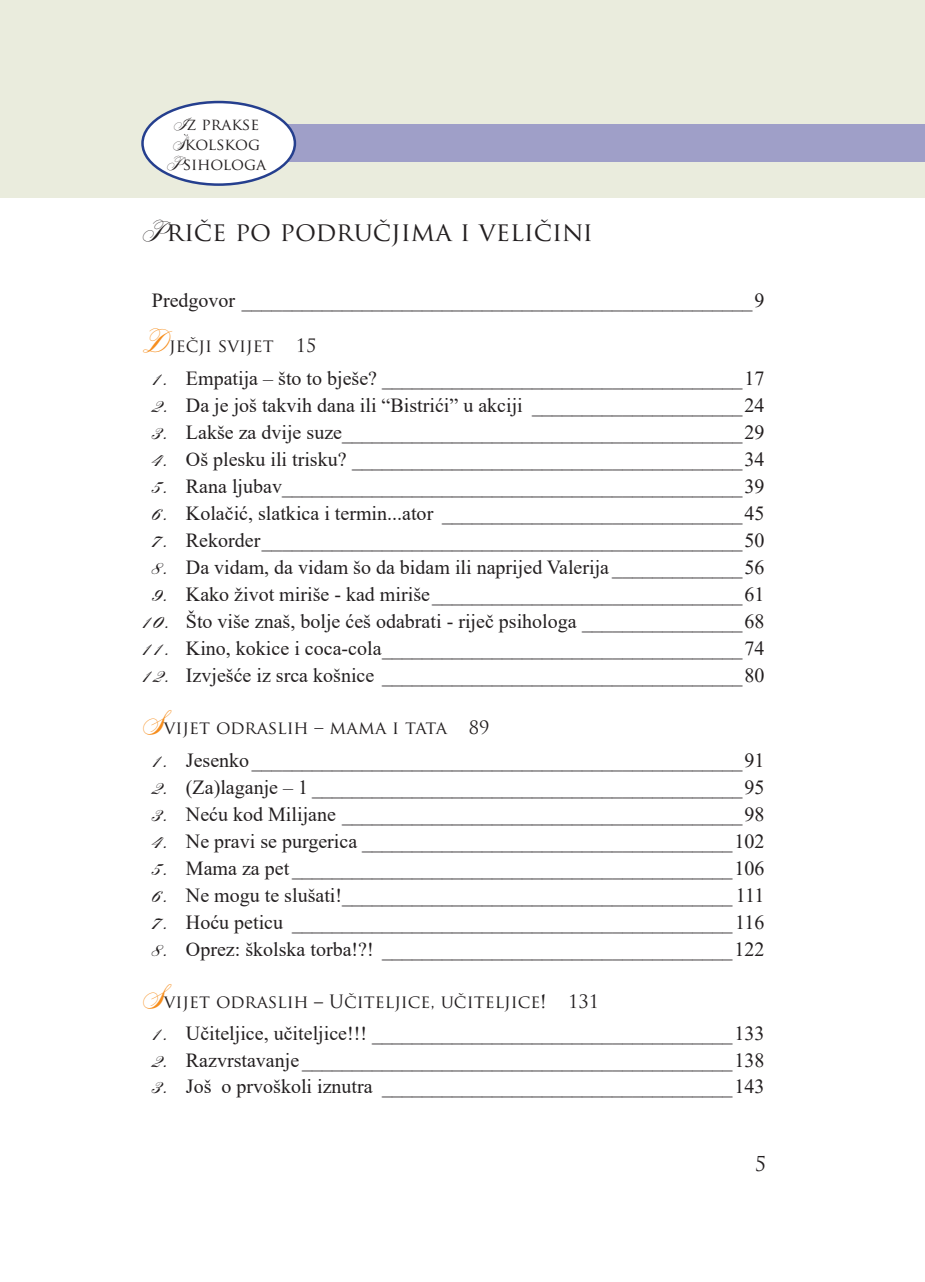
<style>
.page{position:relative;width:925px;height:1282px;background:#fff}
.page>*{position:absolute;margin:0;border:0;box-sizing:border-box;transform-origin:0 0}
.naslov_2{font:26px "Trajan Pro";color:#231f20}
.t1{font:20px "Times New Roman";color:#231f20}
.t2{font:20px "Trajan Pro";color:#231f20}
.t3{font:20px "Aerolite C Pone";color:#231f20}
.bodi_1{font:18px "Trajan Pro";color:#231f20}
.t4{font:16px "Trajan Pro";letter-spacing:-.005em;color:#231f20}
.s1{font-family:"Aerolite C Pone";font-size:20px}
.s2{font-family:"Aerolite C Pone";font-size:30px}
.s3{font-family:"Aerolite C Pone";font-size:36px;color:#f68e1e}
.s4{font-family:"Aerolite C Pone";font-size:22px}
.s5{font-weight:700}
</style>
<div class="page">
<div style="left:0;top:0;width:924px;height:197px;background:#eaecdd"></div>
<div style="left:275px;top:125px;width:649px;height:37px;background:#9f9fc8"></div>
<div style="left:142px;top:102px;width:153px;height:83px;background:#fff;border-radius:50%"></div>
<div style="left:141px;top:101px;width:155px;height:85px;border:3px solid #253f8e;border-radius:50%"></div>
<p class="t4" style="left:173px;top:114px;width:87px"><span class="s1">I</span>z prakse</p>
<p class="t4" style="left:172px;top:134px;width:89px"><span class="s1">S</span>kolskog</p>
<p class="t4" style="left:166px;top:154px;width:101px"><span class="s1">P</span>sihologa</p>
<p class="t3" style="left:182px;top:131px;width:8px">`</p>
<p class="naslov_2" style="left:142px;top:215px;width:452px"><span class="s2">P</span>riče po područjima i veličini</p>
<p class="t1" style="left:152px;top:286px;width:613px">Predgovor ___________________________________________________9</p>
<p class="bodi_1" style="left:142px;top:334px;width:176px"><span class="s3">D</span>ječji svijet 15</p>
<p class="t1" style="left:152px;top:364px;width:613px"><span class="s4">1.</span> Empatija – što to bješe? ____________________________________17</p>
<p class="t1" style="left:152px;top:391px;width:613px"><span class="s4">2.</span> Da je još takvih dana ili “Bistrići” u akciji _____________________24</p>
<p class="t1" style="left:152px;top:418px;width:613px"><span class="s4">3.</span> Lakše za dvije suze________________________________________29</p>
<p class="t1" style="left:152px;top:445px;width:613px"><span class="s4">4.</span> Oš plesku ili trisku? _______________________________________34</p>
<p class="t1" style="left:152px;top:472px;width:613px"><span class="s4">5.</span> Rana ljubav______________________________________________39</p>
<p class="t1" style="left:152px;top:499px;width:613px"><span class="s4">6.</span> Kolačić, slatkica i termin...ator ______________________________45</p>
<p class="t1" style="left:152px;top:526px;width:613px"><span class="s4">7.</span> Rekorder________________________________________________50</p>
<p class="t1" style="left:152px;top:553px;width:613px"><span class="s4">8.</span> Da vidam, da vidam šo da bidam ili naprijed Valerija _____________56</p>
<p class="t1" style="left:152px;top:580px;width:613px"><span class="s4">9.</span> Kako život miriše - kad miriše_______________________________61</p>
<p class="t1" style="left:142px;top:607px;width:623px"><span class="s4">10.</span> Što više znaš, bolje ćeš odabrati - riječ psihologa ________________68</p>
<p class="t1" style="left:142px;top:634px;width:623px"><span class="s4">11.</span> Kino, kokice i coca-cola____________________________________74</p>
<p class="t1" style="left:142px;top:661px;width:623px"><span class="s4">12.</span> Izvješće iz srca košnice ____________________________________80</p>
<p class="bodi_1" style="left:142px;top:716px;width:349px"><span class="s3">S</span>vijet odraslih – mama i tata 89</p>
<p class="t1" style="left:152px;top:746px;width:614px"><span class="s4">1.</span> Jesenko _________________________________________________91</p>
<p class="t1" style="left:152px;top:773px;width:614px"><span class="s4">2.</span> (Za)laganje – 1 ___________________________________________95</p>
<p class="t1" style="left:152px;top:800px;width:614px"><span class="s4">3.</span> Neću kod Milijane ________________________________________98</p>
<p class="t1" style="left:152px;top:827px;width:614px"><span class="s4">4.</span> Ne pravi se purgerica _____________________________________102</p>
<p class="t1" style="left:152px;top:854px;width:614px"><span class="s4">5.</span> Mama za pet ____________________________________________106</p>
<p class="t1" style="left:152px;top:881px;width:614px"><span class="s4">6.</span> Ne mogu te slušati!_______________________________________ 111</p>
<p class="t1" style="left:152px;top:908px;width:614px"><span class="s4">7.</span> Hoću peticu ____________________________________________ 116</p>
<p class="t1" style="left:152px;top:935px;width:614px"><span class="s4">8.</span> Oprez: školska torba!?! ___________________________________122</p>
<p class="bodi_1" style="left:142px;top:990px;width:458px"><span class="s3">S</span>vijet odraslih <span class="s5">–</span> Učiteljice, učiteljice<span class="s5">!</span> 131</p>
<p class="t1" style="left:152px;top:1019px;width:614px"><span class="s4">1.</span> Učiteljice, učiteljice!!! ____________________________________133</p>
<p class="t1" style="left:152px;top:1045px;width:614px"><span class="s4">2.</span> Razvrstavanje ___________________________________________138</p>
<p class="t1" style="left:152px;top:1072px;width:614px"><span class="s4">3.</span> Još o prvoškoli iznutra ___________________________________143</p>
<p class="t2" style="left:754px;top:1151px;width:13px">5</p>
</div>
